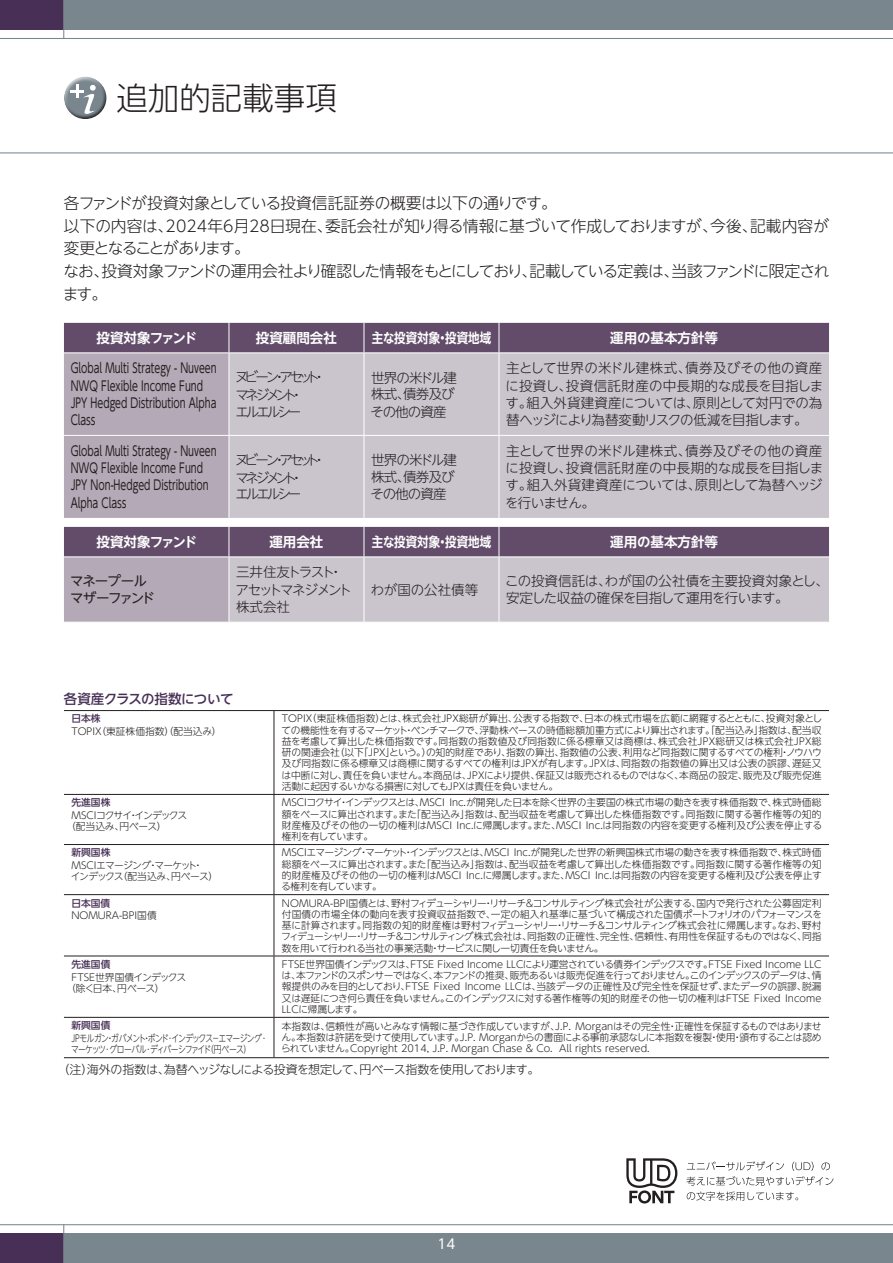
<style>
.page{position:relative;width:893px;height:1263px;background:#fff}
.page>*{position:absolute;margin:0;border:0;box-sizing:border-box;transform-origin:0 0}
.t1{font:300 31.5px "UD Shin Go NT Pro";color:#231f20}
.t2{font:300 15.75px/22.5px "UD Shin Go NT Pro";letter-spacing:-.04em;color:#231f20}
.t3{font:300 13.5px/17.2px "UD Shin Go NT Pro";letter-spacing:-.06em;color:#231f20}
.t4{font:13.5px/17.2px "UD Shin Go NT Pro";color:#231f20;scale:.7 1}
.t5{font:300 13.5px/17.2px "UD Shin Go NT Pro";letter-spacing:-.015em;color:#231f20}
.t6{font:300 13.5px/18px "UD Shin Go NT Pro";letter-spacing:-.245em;color:#231f20}
.t7{font:700 13.5px "UD Shin Go NT Pro De";color:#fff}
.t8{font:300 13.5px/17.2px "UD Shin Go NT Pro";letter-spacing:-.095em;color:#231f20}
.t9{font:700 13.5px "UD Shin Go NT Pro De";color:#fff;scale:.85 1}
.t10{font:700 13.5px "UD Shin Go NT Pro De";letter-spacing:-.055em;color:#fff}
.t11{font:13.5px/17.2px "UD Shin Go NT Pro";letter-spacing:-.075em;color:#231f20}
.t12{font:500 13.5px "UD Shin Go NT Pro";letter-spacing:-.035em;color:#472f55}
.t13{font:300 13.5px "UD Shin Go NT Pro";color:#231f20}
.t14{font:13.5px "UD Shin Go NT Pro";color:#fff}
.t15{font:300 12px "UD Shin Go NT Pro";letter-spacing:-.065em;color:#231f20}
.t16{font:300 9.75px/11.2px "UD Shin Go NT Pro";letter-spacing:-.03em;color:#231f20;text-align:justify}
.t17{font:300 9.75px/11.2px "UD Shin Go NT Pro";letter-spacing:-.09em;color:#231f20;scale:.8 1}
.t18{font:300 9.75px/11.2px "UD Shin Go NT Pro";letter-spacing:-.07em;color:#231f20}
.t19{font:300 9.75px "UD Shin Go NT Pro";color:#231f20}
.t20{font:300 9.75px/11.2px "UD Shin Go NT Pro";letter-spacing:-.06em;color:#231f20}
.t21{font:500 9.75px "UD Shin Go NT Pro";color:#472f55}
</style>
<div class="page">
<div style="left:64px;top:0;width:829px;height:30px;background:#7a868d"></div>
<div style="left:64px;top:1233px;width:829px;height:30px;background:#7a868d"></div>
<hr style="left:0;top:38px;width:893px;height:1px;background:#7a868d">
<hr style="left:0;top:152px;width:893px;height:1px;background:#7a868d">
<hr style="left:0;top:1224px;width:893px;height:1px;background:#7a868d">
<div style="left:0;top:0;width:64px;height:30px;background:#472f55"></div>
<div style="left:0;top:1233px;width:64px;height:30px;background:#472f55"></div>
<hr style="left:63px;top:0;width:1px;height:39px;background:#7a868d">
<hr style="left:63px;top:1224px;width:1px;height:39px;background:#7a868d">
<div style="left:64px;top:76px;width:43px;height:34px;background:#fff;opacity:.75"></div>
<div style="left:64px;top:83px;width:44px;height:38px;background:#231f20;opacity:.75"></div>
<div style="left:230px;top:323px;width:599px;height:29px;background:#624c6a"></div>
<svg style="left:230px;top:353px;width:599px;height:269px;background:#c0bac4"></svg>
<svg style="left:499px;top:323px;width:1px;height:29px"></svg>
<hr style="left:499px;top:353px;width:1px;height:82px;background:#fff">
<hr style="left:229px;top:435px;width:135px;height:1px;background:#fff">
<hr style="left:364px;top:435px;width:135px;height:1px;background:#fff">
<hr style="left:499px;top:435px;width:330px;height:1px;background:#fff">
<hr style="left:499px;top:436px;width:1px;height:82px;background:#fff">
<svg style="left:64px;top:323px;width:166px;height:299px;background:#a79aaa"></svg>
<svg style="left:499px;top:527px;width:1px;height:29px"></svg>
<hr style="left:64px;top:556px;width:165px;height:1px;background:#fff">
<hr style="left:229px;top:556px;width:135px;height:1px;background:#fff">
<hr style="left:229px;top:557px;width:1px;height:65px;background:#fff">
<hr style="left:364px;top:556px;width:135px;height:1px;background:#fff">
<hr style="left:499px;top:556px;width:330px;height:1px;background:#fff">
<hr style="left:499px;top:557px;width:1px;height:65px;background:#fff">
<svg style="left:364px;top:323px;width:1px;height:29px"></svg>
<hr style="left:364px;top:353px;width:1px;height:82px;background:#fff">
<hr style="left:364px;top:436px;width:1px;height:82px;background:#fff">
<svg style="left:364px;top:527px;width:1px;height:29px"></svg>
<hr style="left:364px;top:557px;width:1px;height:65px;background:#fff">
<hr style="left:64px;top:710px;width:210px;height:1px;background:#231f20">
<hr style="left:274px;top:710px;width:555px;height:1px;background:#231f20">
<hr style="left:64px;top:794px;width:210px;height:1px;background:#231f20">
<hr style="left:274px;top:794px;width:555px;height:1px;background:#231f20">
<hr style="left:64px;top:844px;width:210px;height:1px;background:#231f20">
<hr style="left:274px;top:844px;width:555px;height:1px;background:#231f20">
<hr style="left:64px;top:894px;width:210px;height:1px;background:#231f20">
<hr style="left:274px;top:894px;width:555px;height:1px;background:#231f20">
<hr style="left:64px;top:955px;width:210px;height:1px;background:#231f20">
<hr style="left:274px;top:955px;width:555px;height:1px;background:#231f20">
<hr style="left:64px;top:1017px;width:210px;height:1px;background:#231f20">
<hr style="left:274px;top:1017px;width:555px;height:1px;background:#231f20">
<hr style="left:64px;top:1057px;width:210px;height:1px;background:#231f20">
<hr style="left:274px;top:1057px;width:555px;height:1px;background:#231f20">
<hr style="left:274px;top:711px;width:1px;height:83px;background:#231f20">
<hr style="left:274px;top:795px;width:1px;height:49px;background:#231f20">
<hr style="left:274px;top:845px;width:1px;height:49px;background:#231f20">
<hr style="left:274px;top:895px;width:1px;height:60px;background:#231f20">
<hr style="left:274px;top:956px;width:1px;height:61px;background:#231f20">
<hr style="left:274px;top:1018px;width:1px;height:39px;background:#231f20">
<svg style="left:686px;top:1161px;width:147px;height:39px"></svg>
<svg style="left:626px;top:1158px;width:51px;height:45px"></svg>
<h1 class="t1" style="left:116px;top:72px;width:222px">追加的記載事項</h1>
<h2 class="t2" style="left:63px;top:192px;width:768px">各ファンドが投資対象としている投資信託証券の概要は以下の通りです。<br>以下の内容は、2024年6月28日現在、委託会社が知り得る情報に基づいて作成しておりますが、今後、記載内容が変更となることがあります。<br>なお、投資対象ファンドの運用会社より確認した情報をもとにしており、記載している定義は、当該ファンドに限定されます。</h2>
<h3 class="t10" style="left:97px;top:327px;width:102px">投資対象ファンド</h3>
<h3 class="t7" style="left:256px;top:327px;width:82px">投資顧問会社</h3>
<h3 class="t9" style="left:372px;top:327px;width:142px">主な投資対象・投資地域</h3>
<h3 class="t7" style="left:610px;top:327px;width:109px">運用の基本方針等</h3>
<h3 class="t4" style="left:71px;top:359px;width:210px">Global Multi Strategy - Nuveen<br>NWQ Flexible Income Fund<br>JPY Hedged Distribution Alpha<br>Class</h3>
<h3 class="t6" style="left:235px;top:367px;width:93px">ヌビーン・アセット・マネジメント・</h3>
<h3 class="t3" style="left:371px;top:369px;width:88px;line-height:16.8px">世界の米ドル建株式、債券及びその他の資産</h3>
<h3 class="t3" style="left:506px;top:359px;width:319px;text-align:justify">主として世界の米ドル建株式、債券及びその他の資産に投資し、投資信託財産の中長期的な成長を目指します。組入外貨建資産については、原則として対円での為替ヘッジにより為替変動リスクの低減を目指します。</h3>
<h3 class="t3" style="left:236px;top:402px;width:67px">エルエルシー</h3>
<h3 class="t4" style="left:71px;top:442px;width:210px">Global Multi Strategy - Nuveen<br>NWQ Flexible Income Fund<br>JPY Non-Hedged Distribution<br>Alpha Class</h3>
<h3 class="t6" style="left:235px;top:450px;width:93px">ヌビーン・アセット・マネジメント・</h3>
<h3 class="t3" style="left:236px;top:485px;width:67px">エルエルシー</h3>
<h3 class="t3" style="left:371px;top:450px;width:88px">世界の米ドル建株式、債券及びその他の資産</h3>
<h3 class="t3" style="left:505px;top:442px;width:319px;text-align:justify">主として世界の米ドル建株式、債券及びその他の資産に投資し、投資信託財産の中長期的な成長を目指します。組入外貨建資産については、原則として為替ヘッジを行いません。</h3>
<h3 class="t10" style="left:97px;top:531px;width:102px">投資対象ファンド</h3>
<h3 class="t7" style="left:269px;top:531px;width:55px">運用会社</h3>
<h3 class="t9" style="left:372px;top:531px;width:142px">主な投資対象・投資地域</h3>
<h3 class="t7" style="left:610px;top:531px;width:109px">運用の基本方針等</h3>
<h3 class="t11" style="left:70px;top:572px;width:86px">マネープールマザーファンド</h3>
<h3 class="t8" style="left:236px;top:563px;width:118px">三井住友トラスト・アセットマネジメント株式会社</h3>
<h3 class="t13" style="left:371px;top:579px;width:109px">わが国の公社債等</h3>
<h3 class="t5" style="left:505px;top:572px;width:325px">この投資信託は、わが国の公社債を主要投資対象とし、安定した収益の確保を目指して運用を行います。</h3>
<h3 class="t12" style="left:64px;top:688px;width:171px">各資産クラスの指数について</h3>
<p class="t21" style="left:71px;top:711px;width:31px">日本株</p>
<p class="t19" style="left:71px;top:724px;width:152px">TOPIX（東証株価指数）（配当込み）</p>
<p class="t21" style="left:71px;top:795px;width:40px">先進国株</p>
<p class="t20" style="left:66px;top:809px;width:123px;text-indent:5px">MSCIコクサイ・インデックス（配当込み、円ベース）</p>
<p class="t21" style="left:71px;top:845px;width:40px">新興国株</p>
<p class="t18" style="left:71px;top:859px;width:149px">MSCIエマージング・マーケット・<br>インデックス（配当込み、円ベース）</p>
<p class="t21" style="left:71px;top:895px;width:40px">日本国債</p>
<p class="t19" style="left:71px;top:908px;width:87px">NOMURA-BPI国債</p>
<p class="t21" style="left:71px;top:956px;width:40px">先進国債</p>
<p class="t16" style="left:66px;top:971px;width:122px;text-indent:5px">FTSE世界国債インデックス（除く日本、円ベース）</p>
<p class="t16" style="left:281px;top:713px;width:542px">TOPIX（東証株価指数）とは、株式会社ＪＰＸ総研が算出、公表する指数で、日本の株式市場を広範に網羅するとともに、投資対象としての機能性を有するマーケット・ベンチマークで、浮動株ベースの時価総額加重方式により算出されます。「配当込み」指数は、配当収益を考慮して算出した株価指数です。同指数の指数値及び同指数に係る標章又は商標は、株式会社ＪＰＸ総研又は株式会社ＪＰＸ総研の関連会社（以下「ＪＰＸ」という。）の知的財産であり、指数の算出、指数値の公表、利用など同指数に関するすべての権利・ノウハウ及び同指数に係る標章又は商標に関するすべての権利はＪＰＸが有します。ＪＰＸは、同指数の指数値の算出又は公表の誤謬、遅延又は中断に対し、責任を負いません。本商品は、ＪＰＸにより提供、保証又は販売されるものではなく、本商品の設定、販売及び販売促進活動に起因するいかなる損害に対してもＪＰＸは責任を負いません。</p>
<p class="t16" style="left:282px;top:797px;width:542px">MSCIコクサイ・インデックスとは、MSCI Inc.が開発した日本を除く世界の主要国の株式市場の動きを表す株価指数で、株式時価総額をベースに算出されます。また「配当込み」指数は、配当収益を考慮して算出した株価指数です。同指数に関する著作権等の知的財産権及びその他の一切の権利はMSCI Inc.に帰属します。また、MSCI Inc.は同指数の内容を変更する権利及び公表を停止する権利を有しています。</p>
<p class="t16" style="left:281px;top:847px;width:542px">MSCIエマージング・マーケット・インデックスとは、MSCI Inc.が開発した世界の新興国株式市場の動きを表す株価指数で、株式時価総額をベースに算出されます。また「配当込み」指数は、配当収益を考慮して算出した株価指数です。同指数に関する著作権等の知的財産権及びその他の一切の権利はMSCI Inc.に帰属します。また、MSCI Inc.は同指数の内容を変更する権利及び公表を停止する権利を有しています。</p>
<p class="t16" style="left:281px;top:897px;width:542px">NOMURA-BPI国債とは、野村フィデューシャリー・リサーチ＆コンサルティング株式会社が公表する、国内で発行された公募固定利付国債の市場全体の動向を表す投資収益指数で、一定の組入れ基準に基づいて構成された国債ポートフォリオのパフォーマンスを基に計算されます。同指数の知的財産権は野村フィデューシャリー・リサーチ＆コンサルティング株式会社に帰属します。なお、野村フィデューシャリー・リサーチ＆コンサルティング株式会社は、同指数の正確性、完全性、信頼性、有用性を保証するものではなく、同指数を用いて行われる当社の事業活動・サービスに関し一切責任を負いません。</p>
<p class="t16" style="left:282px;top:958px;width:541px">FTSE世界国債インデックスは、FTSE Fixed Income LLCにより運営されている債券インデックスです。FTSE Fixed Income LLCは、本ファンドのスポンサーではなく、本ファンドの推奨、販売あるいは販売促進を行っておりません。このインデックスのデータは、情報提供のみを目的としており、FTSE Fixed Income LLCは、当該データの正確性及び完全性を保証せず、またデータの誤謬、脱漏又は遅延につき何ら責任を負いません。このインデックスに対する著作権等の知的財産その他一切の権利はFTSE Fixed Income LLCに帰属します。</p>
<p class="t21" style="left:71px;top:1018px;width:40px">新興国債</p>
<p class="t17" style="left:71px;top:1032px;width:245px">JPモルガン・ガバメント・ボンド･インデックス－エマージング･マーケッツ･グローバル･ディバーシファイド（円ベース）</p>
<p class="t16" style="left:281px;top:1020px;width:542px">本指数は、信頼性が高いとみなす情報に基づき作成していますが、J.P. Morganはその完全性・正確性を保証するものではありません。本指数は許諾を受けて使用しています。J.P. Morganからの書面による事前承認なしに本指数を複製・使用・頒布することは認められていません。Copyright 2014, J.P. Morgan Chase &amp; Co. All rights reserved.</p>
<p class="t15" style="left:57px;top:1059px;width:483px">（注）海外の指数は、為替ヘッジなしによる投資を想定して、円ベース指数を使用しております。</p>
<h3 class="t14" style="left:438px;top:1233px;width:19px">14</h3>
</div>
